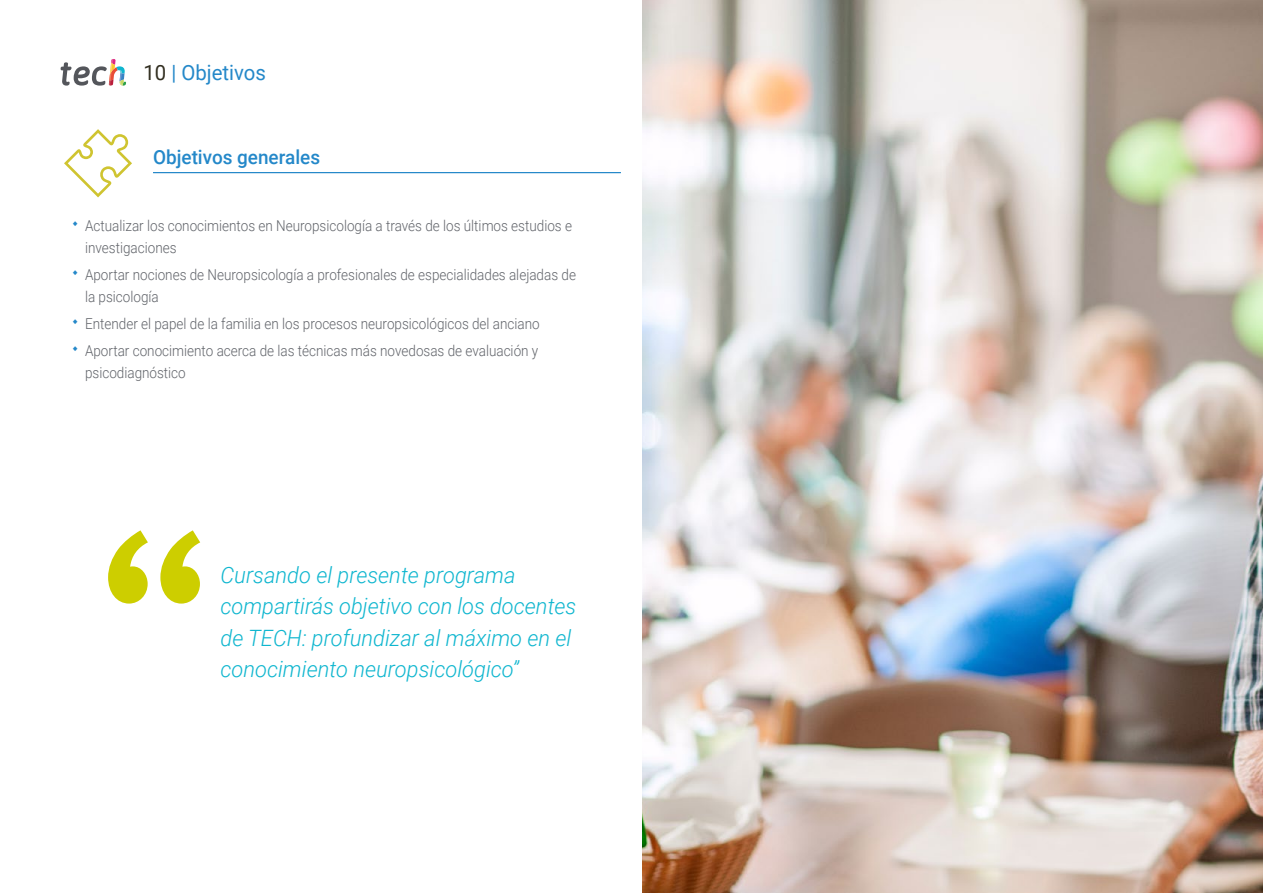
<style>
.page{position:relative;width:1263px;height:893px;background:#fff}
.page>*{position:absolute;margin:0;border:0;box-sizing:border-box;transform-origin:0 0}
.t1{font:italic 300 22.5px/31.5px "Roboto";color:#0fb6cf}
.t2{font:21px "Roboto";color:#2488c9}
.t3{font:500 19.5px "Roboto";color:#2488c9}
.t4{font:300 15px/22.5px "Roboto";color:#61646a;scale:.9 1}
.s1{color:#312e20}
</style>
<div class="page">
<hr style="left:153px;top:172px;width:468px;height:1px;background:#2488c9">
<svg style="left:64px;top:129px;width:68px;height:68px"></svg>
<svg style="left:61px;top:59px;width:65px;height:27px"></svg>
<svg style="left:108px;top:530px;width:92px;height:74px"></svg>
<img style="left:642px;top:0;width:621px;height:893px">
<h2 class="t2" style="left:144px;top:57px;width:124px"><span class="s1">10</span> | Objetivos</h2>
<h3 class="t3" style="left:153px;top:144px;width:169px">Objetivos generales</h3>
<p class="t4" style="left:85px;top:214px;width:543px">Actualizar los conocimientos en Neuropsicología a través de los últimos estudios e investigaciones</p>
<p class="t4" style="left:85px;top:263px;width:547px">Aportar nociones de Neuropsicología a profesionales de especialidades alejadas de la psicología</p>
<p class="t4" style="left:85px;top:310px;width:507px;line-height:26.7px">Entender el papel de la familia en los procesos neuropsicológicos del anciano<br>Aportar conocimiento acerca de las técnicas más novedosas de evaluación y</p>
<p class="t4" style="left:85px;top:361px;width:113px">psicodiagnóstico</p>
<h1 class="t1" style="left:220px;top:558px;width:357px">Cursando el presente programa compartirás objetivo con los docentes de TECH: profundizar al máximo en el conocimiento neuropsicológico”</h1>
</div>
